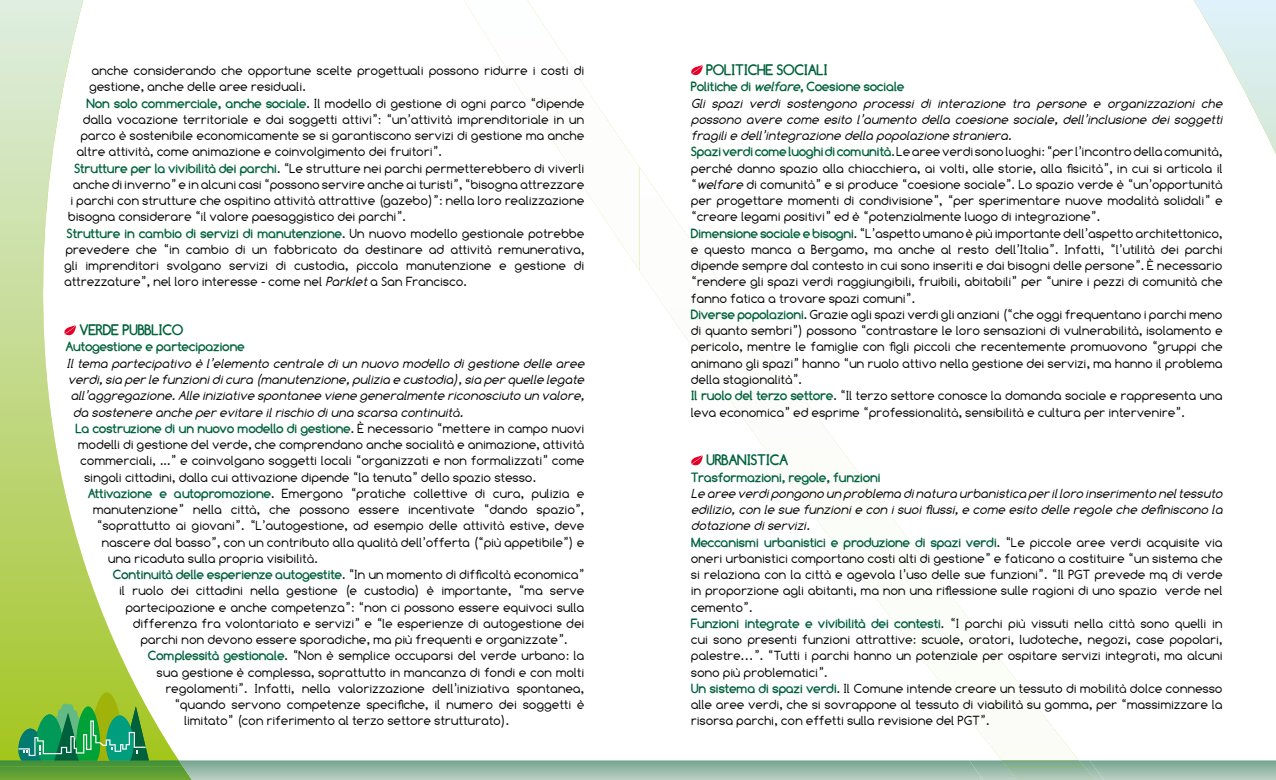
<style>
.page{position:relative;width:1276px;height:780px;background:#fff}
.page>*{position:absolute;margin:0;border:0;box-sizing:border-box;transform-origin:0 0}
.t1{font:700 15px "Comfortaa";color:#00623d}
.t2{font:13.12px/16.2px "Comfortaa";color:#000}
.t3{font:italic 13.12px "Comfortaa";color:#000}
.t4{font:700 13.12px "Comfortaa";color:#00623d}
.s1{font-weight:700;color:#00623d}
.s2{font-weight:400;color:#000}
.s3{font-style:italic}
.s4{font-weight:700;font-style:italic;color:#00623d}
</style>
<div class="page">
<svg style="left:0;top:0;width:139px;height:692px"></svg>
<svg style="left:1193px;top:0;width:83px;height:154px"></svg>
<svg style="left:0;top:692px;width:1276px;height:88px"></svg>
<svg style="left:691px;top:65px;width:12px;height:10px"></svg>
<svg style="left:691px;top:455px;width:12px;height:11px"></svg>
<svg style="left:62px;top:325px;width:14px;height:15px"></svg>
<p class="t2" style="left:92px;top:62px;width:494px">anche considerando che opportune scelte progettuali possono ridurre i costi di</p>
<p class="t2" style="left:89px;top:79px;width:218px">gestione, anche delle aree residuali.</p>
<p class="t2" style="left:87px;top:95px;width:499px"><span class="s1">Non solo commerciale, anche sociale</span>. Il modello di gestione di ogni parco “dipende</p>
<p class="t2" style="left:83px;top:111px;width:503px">dalla vocazione territoriale e dai soggetti attivi”: “un’attività imprenditoriale in un</p>
<p class="t2" style="left:81px;top:127px;width:505px">parco è sostenibile economicamente se si garantiscono servizi di gestione ma anche</p>
<p class="t2" style="left:77px;top:144px;width:367px">altre attività, come animazione e coinvolgimento dei fruitori”.</p>
<p class="t2" style="left:74px;top:160px;width:511px"><span class="s1">Strutture per la vivibilità dei parchi</span>. “Le strutture nei parchi permetterebbero di viverli</p>
<p class="t2" style="left:73px;top:176px;width:513px">anche di inverno” e in alcuni casi “possono servire anche ai turisti”, “bisogna attrezzare</p>
<p class="t2" style="left:71px;top:192px;width:515px">i parchi con strutture che ospitino attività attrattive (gazebo)”: nella loro realizzazione</p>
<p class="t2" style="left:68px;top:209px;width:339px">bisogna considerare “il valore paesaggistico dei parchi”.</p>
<p class="t4" style="left:67px;top:225px;width:519px">Strutture in cambio di servizi di manutenzione<span class="s2">. Un nuovo modello gestionale potrebbe</span></p>
<p class="t2" style="left:66px;top:241px;width:520px">prevedere che “in cambio di un fabbricato da destinare ad attività remunerativa,</p>
<p class="t2" style="left:64px;top:257px;width:521px">gli imprenditori svolgano servizi di custodia, piccola manutenzione e gestione di</p>
<p class="t2" style="left:64px;top:274px;width:404px">attrezzature”, nel loro interesse - come nel <span class="s3">Parklet</span>a San Francisco.</p>
<p class="t1" style="left:80px;top:321px;width:105px">VERDE PUBBLICO</p>
<p class="t4" style="left:66px;top:339px;width:180px">Autogestione e partecipazione</p>
<p class="t3" style="left:67px;top:356px;width:522px">Il tema partecipativo è l’elemento centrale di un nuovo modello di gestione delle aree</p>
<p class="t3" style="left:68px;top:372px;width:521px">verdi,sia per le funzionidicura (manutenzione,pulizia e custodia),sia per quelle legate</p>
<p class="t3" style="left:71px;top:388px;width:518px">all’aggregazione.Alle iniziative spontanee viene generalmente riconosciuto un valore,</p>
<p class="t3" style="left:73px;top:404px;width:395px">da sostenere anche per evitare ilrischio diuna scarsa continuità.</p>
<p class="t4" style="left:76px;top:420px;width:510px">La costruzione di un nuovo modello di gestione<span class="s2">. È necessario “mettere in campo nuovi</span></p>
<p class="t2" style="left:78px;top:436px;width:508px">modelli di gestione del verde, che comprendano anche socialità e animazione, attività</p>
<p class="t2" style="left:81px;top:452px;width:505px">commerciali, ...” e coinvolgano soggetti locali “organizzati e non formalizzati” come</p>
<p class="t2" style="left:84px;top:469px;width:453px">singoli cittadini, dalla cui attivazione dipende “la tenuta” dello spazio stesso.</p>
<p class="t2" style="left:88px;top:485px;width:498px"><span class="s1">Attivazione e autopromozione</span>. Emergono “pratiche collettive di cura, pulizia e</p>
<p class="t2" style="left:93px;top:501px;width:493px">manutenzione” nella città, che possono essere incentivate “dando spazio”,</p>
<p class="t2" style="left:97px;top:517px;width:489px">“soprattutto ai giovani”. “L’autogestione, ad esempio delle attività estive, deve</p>
<p class="t2" style="left:102px;top:534px;width:484px">nascere dal basso”, con un contributo alla qualità dell’offerta (“più appetibile”) e</p>
<p class="t2" style="left:108px;top:550px;width:211px">una ricaduta sulla propria visibilità.</p>
<p class="t4" style="left:113px;top:567px;width:473px">Continuità delle esperienze autogestite<span class="s2">. “In un momento di difficoltà economica”</span></p>
<p class="t2" style="left:119px;top:582px;width:467px">il ruolo dei cittadini nella gestione (e custodia) è importante, “ma serve</p>
<p class="t2" style="left:126px;top:599px;width:460px">partecipazione e anche competenza”: “non ci possono essere equivoci sulla</p>
<p class="t2" style="left:133px;top:615px;width:453px">differenza fra volontariato e servizi” e “le esperienze di autogestione dei</p>
<p class="t2" style="left:141px;top:631px;width:428px">parchi non devono essere sporadiche, ma più frequenti e organizzate”.</p>
<p class="t2" style="left:148px;top:647px;width:438px"><span class="s1">Complessità gestionale</span>. “Non è semplice occuparsi del verde urbano: la</p>
<p class="t2" style="left:157px;top:664px;width:429px">sua gestione è complessa, soprattutto in mancanza di fondi e con molti</p>
<p class="t2" style="left:166px;top:680px;width:420px">regolamenti”. Infatti, nella valorizzazione dell’iniziativa spontanea,</p>
<p class="t2" style="left:174px;top:696px;width:411px">“quando servono competenze specifiche, il numero dei soggetti è</p>
<p class="t2" style="left:184px;top:712px;width:326px">limitato” (con riferimento al terzo settore strutturato).</p>
<p class="t1" style="left:706px;top:61px;width:123px">POLITICHE SOCIALI</p>
<p class="t2" style="left:691px;top:79px;width:536px"><span class="s1">Politiche di</span> <span class="s4">welfare</span><span class="s1">, Coesione sociale<br></span><span class="s3">Gli spazi verdi sostengono processi di interazione tra persone e organizzazioni che possono avere come esito l’aumento della coesione sociale, dell’inclusione dei soggetti fragilie dell’integrazione della popolazione straniera.<br></span><span class="s1">Spazi verdi come luoghi di comunità</span>. Le aree verdi sono luoghi: “per l’incontro della comunità, perché danno spazio alla chiacchiera, ai volti, alle storie, alla fisicità”, in cui si articola il “<span class="s3">welfare</span> di comunità” e si produce “coesione sociale”. Lo spazio verde è “un’opportunità per progettare momenti di condivisione”, “per sperimentare nuove modalità solidali” e “creare legami positivi” ed è “potenzialmente luogo di integrazione”.<br><span class="s1">Dimensione sociale e bisogni</span>. “L’aspetto umano è più importante dell’aspetto architettonico, e questo manca a Bergamo, ma anche al resto dell’Italia”. Infatti, “l’utilità dei parchi dipende sempre dal contesto in cui sono inseriti e dai bisogni delle persone”. È necessario “rendere gli spazi verdi raggiungibili, fruibili, abitabili” per “unire i pezzi di comunità che fanno fatica a trovare spazi comuni”.<br><span class="s1">Diverse popolazioni</span>. Grazie agli spazi verdi gli anziani (“che oggi frequentano i parchi meno di quanto sembri”) possono “contrastare le loro sensazioni di vulnerabilità, isolamento e pericolo, mentre le famiglie con figli piccoli che recentemente promuovono “gruppi che animano gli spazi” hanno “un ruolo attivo nella gestione dei servizi, ma hanno il problema della stagionalità”.<br><span class="s1">Il ruolo del terzo settore</span>. “Il terzo settore conosce la domanda sociale e rappresenta una leva economica” ed esprime “professionalità, sensibilità e cultura per intervenire”.</p>
<p class="t1" style="left:706px;top:451px;width:83px">URBANISTICA</p>
<p class="t4" style="left:691px;top:469px;width:191px">Trasformazioni, regole, funzioni</p>
<p class="t2" style="left:691px;top:485px;width:536px"><span class="s3">Le aree verdipongono un problema dinatura urbanistica per illoro inserimento neltessuto edilizio,con le sue funzionie con isuoiflussi,e come esito delle regole che definiscono la dotazione diservizi.<br></span><span class="s1">Meccanismi urbanistici e produzione di spazi verdi</span>. “Le piccole aree verdi acquisite via oneri urbanistici comportano costi alti di gestione” e faticano a costituire “un sistema che si relaziona con la città e agevola l’uso delle sue funzioni”. “Il PGT prevede mq di verde in proporzione agli abitanti, ma non una riflessione sulle ragioni di uno spazio verde nel cemento”.<br><span class="s1">Funzioni integrate e vivibilità dei contesti</span>. “I parchi più vissuti nella città sono quelli in cui sono presenti funzioni attrattive: scuole, oratori, ludoteche, negozi, case popolari, palestre…”. “Tutti i parchi hanno un potenziale per ospitare servizi integrati, ma alcuni sono più problematici”.<br><span class="s1">Un sistema di spazi verdi</span>. Il Comune intende creare un tessuto di mobilità dolce connesso alle aree verdi, che si sovrappone al tessuto di viabilità su gomma, per “massimizzare la risorsa parchi, con effetti sulla revisione del PGT”.</p>
</div>
